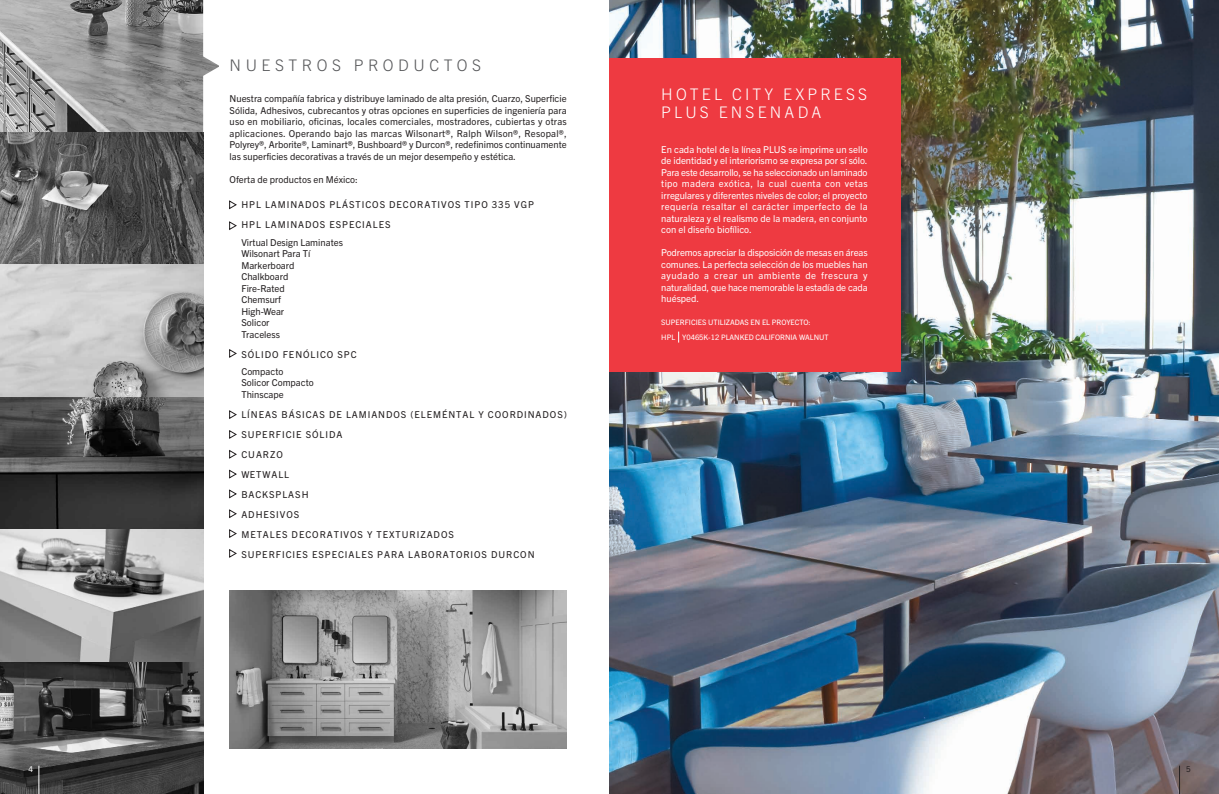
<style>
.page{position:relative;width:1219px;height:794px;background:#fff}
.page>*{position:absolute;margin:0;border:0;box-sizing:border-box;transform-origin:0 0}
.t1{font:300 16px/18px "Trade Gothic Next LT Pro";letter-spacing:.2em;color:#fff}
.t2{font:300 16px "Trade Gothic Next LT Pro";letter-spacing:.285em;color:#57585a}
.t3{font:9.5px/20px "Trade Gothic Next LT Pro";letter-spacing:.1em;color:#231f20}
.t4{font:9.5px/11.5px "Trade Gothic Next LT Pro";color:#fff;text-align:justify}
.t5{font:9.5px/11.5px "Trade Gothic Next LT Pro";color:#231f20}
.t6{font:8px "Trade Gothic Next LT Pro";color:#fff}
.t7{font:8px "Trade Gothic Next LT Pro";color:#231f20}
.t8{font:7.5px/15px "Trade Gothic Next LT Pro";color:#fff}
</style>
<div class="page">
<img style="left:609px;top:0;width:610px;height:794px">
<svg style="left:229px;top:200px;width:8px;height:9px"></svg>
<svg style="left:229px;top:221px;width:8px;height:9px"></svg>
<svg style="left:229px;top:349px;width:8px;height:9px"></svg>
<svg style="left:229px;top:410px;width:8px;height:9px"></svg>
<svg style="left:229px;top:430px;width:8px;height:9px"></svg>
<svg style="left:229px;top:450px;width:8px;height:8px"></svg>
<svg style="left:229px;top:469px;width:8px;height:9px"></svg>
<svg style="left:229px;top:489px;width:8px;height:9px"></svg>
<svg style="left:229px;top:509px;width:8px;height:9px"></svg>
<svg style="left:229px;top:529px;width:8px;height:9px"></svg>
<img style="left:0;top:132px;width:203px;height:662px">
<img style="left:0;top:0;width:219px;height:132px">
<svg style="left:1179px;top:765px;width:1px;height:29px"></svg>
<svg style="left:39px;top:765px;width:1px;height:29px"></svg>
<img style="left:230px;top:590px;width:337px;height:158px">
<div style="left:609px;top:58px;width:292px;height:313px;background:#ee3a41"></div>
<svg style="left:229px;top:549px;width:8px;height:9px"></svg>
<h1 class="t2" style="left:230px;top:59px;width:253px">NUESTROS PRODUCTOS</h1>
<p class="t3" style="left:230px;top:94px;width:339px;line-height:11.5px;text-align:justify">Nuestra compañía fabrica y distribuye laminado de alta presión, Cuarzo, Superficie Sólida, Adhesivos, cubrecantos y otras opciones en superficies de ingeniería para uso en mobiliario, oficinas, locales comerciales, mostradores, cubiertas y otras aplicaciones. Operando bajo las marcas Wilsonart®, Ralph Wilson®, Resopal®, Polyrey®, Arborite®, Laminart®, Bushboard® y Durcon®, redefinimos continuamente las superficies decorativas a través de un mejor desempeño y estética.</p>
<p class="t5" style="left:230px;top:174px;width:130px">Oferta de productos en México:</p>
<p class="t3" style="left:241px;top:196px;width:294px">HPL LAMINADOS PLÁSTICOS DECORATIVOS TIPO 335 VGP<br>HPL LAMINADOS ESPECIALES</p>
<p class="t5" style="left:241px;top:237px;width:103px">Virtual Design Laminates<br>Wilsonart Para Tí<br>Markerboard<br>Chalkboard<br>Fire-Rated<br>Chemsurf<br>High-Wear<br>Solicor<br>Traceless</p>
<p class="t3" style="left:241px;top:346px;width:117px;line-height:17.2px">SÓLIDO FENÓLICO SPC<br>Compacto</p>
<p class="t5" style="left:241px;top:378px;width:74px">Solicor Compacto<br>Thinscape</p>
<p class="t3" style="left:241px;top:405px;width:327px">LÍNEAS BÁSICAS DE LAMIANDOS (ELEMÉNTAL Y COORDINADOS)<br>SUPERFICIE SÓLIDA<br>CUARZO<br>WETWALL<br>BACKSPLASH<br>ADHESIVOS<br>METALES DECORATIVOS Y TEXTURIZADOS<br>SUPERFICIES ESPECIALES PARA LABORATORIOS DURCON</p>
<h1 class="t1" style="left:661px;top:87px;width:207px">HOTEL CITY EXPRESS<br>PLUS ENSENADA</h1>
<p class="t4" style="left:661px;top:144px;width:208px">En cada hotel de la línea PLUS se imprime un sello de identidad y el interiorismo se expresa por sí sólo.<br>Para este desarrollo, se ha seleccionado un laminado tipo madera exótica, la cual cuenta con vetas irregulares y diferentes niveles de color; el proyecto requería resaltar el carácter imperfecto de la naturaleza y el realismo de la madera, en conjunto con el diseño biofílico.</p>
<p class="t4" style="left:661px;top:248px;width:208px">Podremos apreciar la disposición de mesas en áreas comunes. La perfecta selección de los muebles han ayudado a crear un ambiente de frescura y naturalidad, que hace memorable la estadía de cada huésped.</p>
<p class="t8" style="left:661px;top:315px;width:169px">SUPERFICIES UTILIZADAS EN EL PROYECTO:<br>HPL Y0465K-12 PLANKED CALIFORNIA WALNUT</p>
<p class="t6" style="left:28px;top:766px;width:6px">4</p>
<p class="t7" style="left:1186px;top:766px;width:6px">5</p>
</div>
